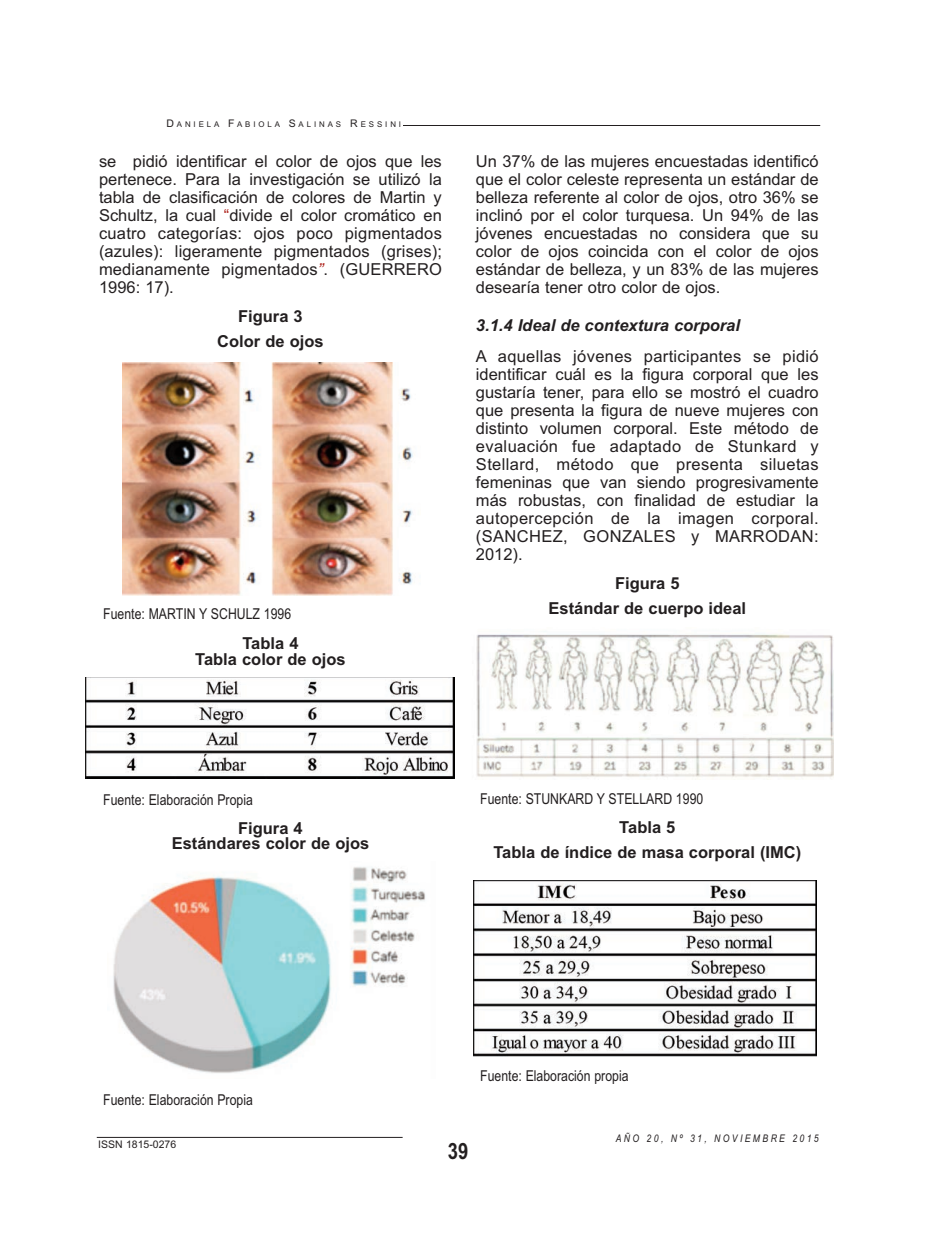
<style>
.page{position:relative;width:927px;height:1246px;background:#fff}
.page>*{position:absolute;margin:0;border:0;box-sizing:border-box;transform-origin:0 0}
.t1{font:700 22.5px "Arial Narrow";color:#231f20}
.t2{font:16.5px/18px "Arial";letter-spacing:.01em;color:#231f20;text-align:justify}
.t3{font:700 16.5px/25px "Arial";color:#231f20;text-align:center}
.t4{font:italic 700 16.5px "Arial";color:#231f20}
.t5{font:15px "Arial Narrow";color:#231f20}
.t6{font:italic 10.5px "Arial Narrow";letter-spacing:.23em;color:#231f20}
.t7{font:10.5px "Arial";color:#231f20}
.t8{font:7.8px "Arial";letter-spacing:.37em;color:#231f20}
.s1{font-size:10.5px}
.s2{color:#ac1d16}
.s3{font-style:italic;color:#ac1d16}
</style>
<div class="page">
<hr style="left:403px;top:125px;width:417px;height:1px;background:#231f20">
<hr style="left:97px;top:1137px;width:306px;height:1px;background:#231f20">
<img style="left:122px;top:362px;width:291px;height:233px">
<img style="left:86px;top:677px;width:369px;height:101px">
<img style="left:113px;top:867px;width:312px;height:206px">
<img style="left:476px;top:634px;width:357px;height:143px">
<img style="left:474px;top:881px;width:343px;height:175px">
<p class="t8" style="left:166px;top:120px;width:236px"><span class="s1">D</span>ANIELA <span class="s1">F</span>ABIOLA <span class="s1">S</span>ALINAS <span class="s1">R</span>ESSINI</p>
<p class="t2" style="left:99px;top:152px;width:344px">se pidió identificar el color de ojos que les pertenece. Para la investigación se utilizó la tabla de clasificación de colores de Martin y Schultz, la cual <span class="s2">“</span>divide el color cromático en cuatro categorías: ojos poco pigmentados (azules): ligeramente pigmentados (grises); medianamente pigmentados<span class="s3">”</span>. (GUERRERO 1996: 17).</p>
<p class="t3" style="left:217px;top:304px;width:108px">Figura 3<br>Color de ojos</p>
<p class="t5" style="left:103px;top:605px;width:190px">Fuente: MARTIN Y SCHULZ 1996</p>
<p class="t3" style="left:195px;top:635px;width:152px;line-height:16px">Tabla 4<br>Tabla color de ojos</p>
<p class="t2" style="left:476px;top:152px;width:344px">Un 37% de las mujeres encuestadas identificó que el color celeste representa un estándar de belleza referente al color de ojos, otro 36% se inclinó por el color turquesa. Un 94% de las jóvenes encuestadas no considera que su color de ojos coincida con el color de ojos estándar de belleza, y un 83% de las mujeres desearía tener otro color de ojos.</p>
<p class="t4" style="left:476px;top:315px;width:266px">3.1.4 Ideal de contextura corporal</p>
<p class="t2" style="left:476px;top:347px;width:344px">A aquellas jóvenes participantes se pidió identificar cuál es la figura corporal que les gustaría tener, para ello se mostró el cuadro que presenta la figura de nueve mujeres con distinto volumen corporal. Este método de evaluación fue adaptado de Stunkard y Stellard, método que presenta siluetas femeninas que van siendo progresivamente más robustas, con finalidad de estudiar la autopercepción de la imagen corporal. (SANCHEZ, GONZALES y MARRODAN:<br>2012).</p>
<p class="t3" style="left:549px;top:571px;width:199px">Figura 5<br>Estándar de cuerpo ideal</p>
<p class="t5" style="left:103px;top:791px;width:151px">Fuente: Elaboración Propia</p>
<p class="t3" style="left:172px;top:821px;width:199px;line-height:14.5px">Figura 4<br>Estándares color de ojos</p>
<p class="t5" style="left:480px;top:790px;width:225px">Fuente: STUNKARD Y STELLARD 1990</p>
<p class="t3" style="left:493px;top:815px;width:309px">Tabla 5<br>Tabla de índice de masa corporal (IMC)</p>
<p class="t5" style="left:103px;top:1091px;width:151px">Fuente: Elaboración Propia</p>
<p class="t5" style="left:480px;top:1067px;width:150px">Fuente: Elaboración propia</p>
<p class="t7" style="left:98px;top:1138px;width:79px">ISSN 1815-0276</p>
<h1 class="t1" style="left:448px;top:1138px;width:22px">39</h1>
<p class="t6" style="left:616px;top:1132px;width:204px">AÑO 20, Nº 31, NOVIEMBRE 2015</p>
</div>
